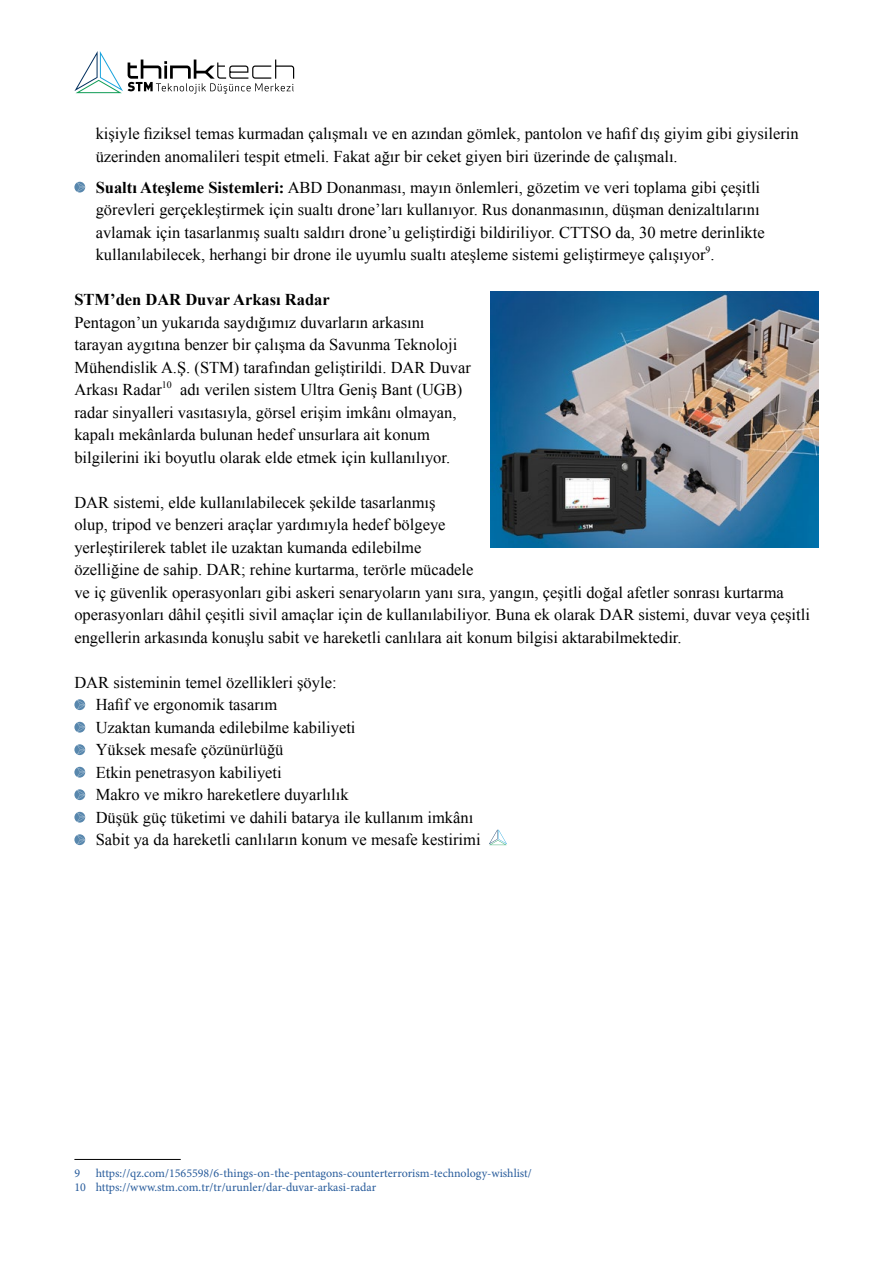
<style>
.page{position:relative;width:893px;height:1263px;background:#fff}
.page>*{position:absolute;margin:0;border:0;box-sizing:border-box;transform-origin:0 0}
.t1{font:16.5px/22.5px "Times New Roman";color:#000}
.t2{font:700 16.5px "Times New Roman";color:#000}
.t3{font:12px/13.5px "Minion Pro";color:#275b9b}
.t4{font:9.9px "Times New Roman";color:#000}
.s1{font-weight:700}
</style>
<div class="page">
<svg style="left:74px;top:51px;width:220px;height:43px"></svg>
<svg style="left:74px;top:182px;width:11px;height:11px"></svg>
<svg style="left:77px;top:182px;width:8px;height:10px"></svg>
<svg style="left:74px;top:699px;width:11px;height:11px"></svg>
<svg style="left:77px;top:700px;width:8px;height:10px"></svg>
<svg style="left:74px;top:722px;width:11px;height:11px"></svg>
<svg style="left:77px;top:722px;width:8px;height:10px"></svg>
<svg style="left:74px;top:744px;width:11px;height:11px"></svg>
<svg style="left:77px;top:745px;width:8px;height:10px"></svg>
<svg style="left:74px;top:767px;width:11px;height:11px"></svg>
<svg style="left:77px;top:767px;width:8px;height:10px"></svg>
<svg style="left:74px;top:789px;width:11px;height:11px"></svg>
<svg style="left:77px;top:790px;width:8px;height:10px"></svg>
<svg style="left:74px;top:812px;width:11px;height:11px"></svg>
<svg style="left:77px;top:812px;width:8px;height:10px"></svg>
<svg style="left:74px;top:834px;width:11px;height:11px"></svg>
<svg style="left:77px;top:835px;width:8px;height:10px"></svg>
<svg style="left:489px;top:829px;width:18px;height:16px"></svg>
<hr style="left:74px;top:1159px;width:107px;height:1px;background:#000">
<img style="left:491px;top:292px;width:328px;height:255px">
<p class="t1" style="left:96px;top:122px;width:705px">kişiyle fiziksel temas kurmadan çalışmalı ve en azından gömlek, pantolon ve hafif dış giyim gibi giysilerin üzerinden anomalileri tespit etmeli. Fakat ağır bir ceket giyen biri üzerinde de çalışmalı.</p>
<p class="t1" style="left:96px;top:175px;width:671px"><span class="s1">Sualtı Ateşleme Sistemleri:</span> ABD Donanması, mayın önlemleri, gözetim ve veri toplama gibi çeşitli görevleri gerçekleştirmek için sualtı drone’ları kullanıyor. Rus donanmasının, düşman denizaltılarını avlamak için tasarlanmış sualtı saldırı drone’u geliştirdiği bildiriliyor. CTTSO da, 30 metre derinlikte kullanılabilecek, herhangi bir drone ile uyumlu sualtı ateşleme sistemi geliştirmeye çalışıyor .</p>
<p class="t4" style="left:706px;top:243px;width:6px">9</p>
<p class="t2" style="left:74px;top:288px;width:257px">STM’den DAR Duvar Arkası Radar</p>
<p class="t1" style="left:74px;top:310px;width:398px">Pentagon’un yukarıda saydığımız duvarların arkasını tarayan aygıtına benzer bir çalışma da Savunma Teknoloji Mühendislik A.Ş. (STM) tarafından geliştirildi. DAR Duvar Arkası Radar</p>
<p class="t4" style="left:162px;top:378px;width:11px">10</p>
<p class="t1" style="left:74px;top:378px;width:389px;text-indent:106px">adı verilen sistem Ultra Geniş Bant (UGB) radar sinyalleri vasıtasıyla, görsel erişim imkânı olmayan, kapalı mekânlarda bulunan hedef unsurlara ait konum bilgilerini iki boyutlu olarak elde etmek için kullanılıyor.</p>
<p class="t1" style="left:74px;top:490px;width:737px">DAR sistemi, elde kullanılabilecek şekilde tasarlanmış<br>olup, tripod ve benzeri araçlar yardımıyla hedef bölgeye<br>yerleştirilerek tablet ile uzaktan kumanda edilebilme<br>özelliğine de sahip. DAR; rehine kurtarma, terörle mücadele<br>ve iç güvenlik operasyonları gibi askeri senaryoların yanı sıra, yangın, çeşitli doğal afetler sonrası kurtarma operasyonları dâhil çeşitli sivil amaçlar için de kullanılabiliyor. Buna ek olarak DAR sistemi, duvar veya çeşitli engellerin arkasında konuşlu sabit ve hareketli canlılara ait konum bilgisi aktarabilmektedir.</p>
<p class="t1" style="left:96px;top:671px;width:386px;text-indent:-21px">DAR sisteminin temel özellikleri şöyle:<br>Hafif ve ergonomik tasarım<br>Uzaktan kumanda edilebilme kabiliyeti<br>Yüksek mesafe çözünürlüğü<br>Etkin penetrasyon kabiliyeti<br>Makro ve mikro hareketlere duyarlılık<br>Düşük güç tüketimi ve dahili batarya ile kullanım imkânı Sabit ya da hareketli canlıların konum ve mesafe kestirimi</p>
<p class="t3" style="left:74px;top:1167px;width:459px;text-indent:21px">https://qz.com/1565598/6-things-on-the-pentagons-counterterrorism-technology-wishlist/<br>10 https://www.stm.com.tr/tr/urunler/dar-duvar-arkasi-radar</p>
<p class="t3" style="left:74px;top:1167px;width:7px">9</p>
</div>
